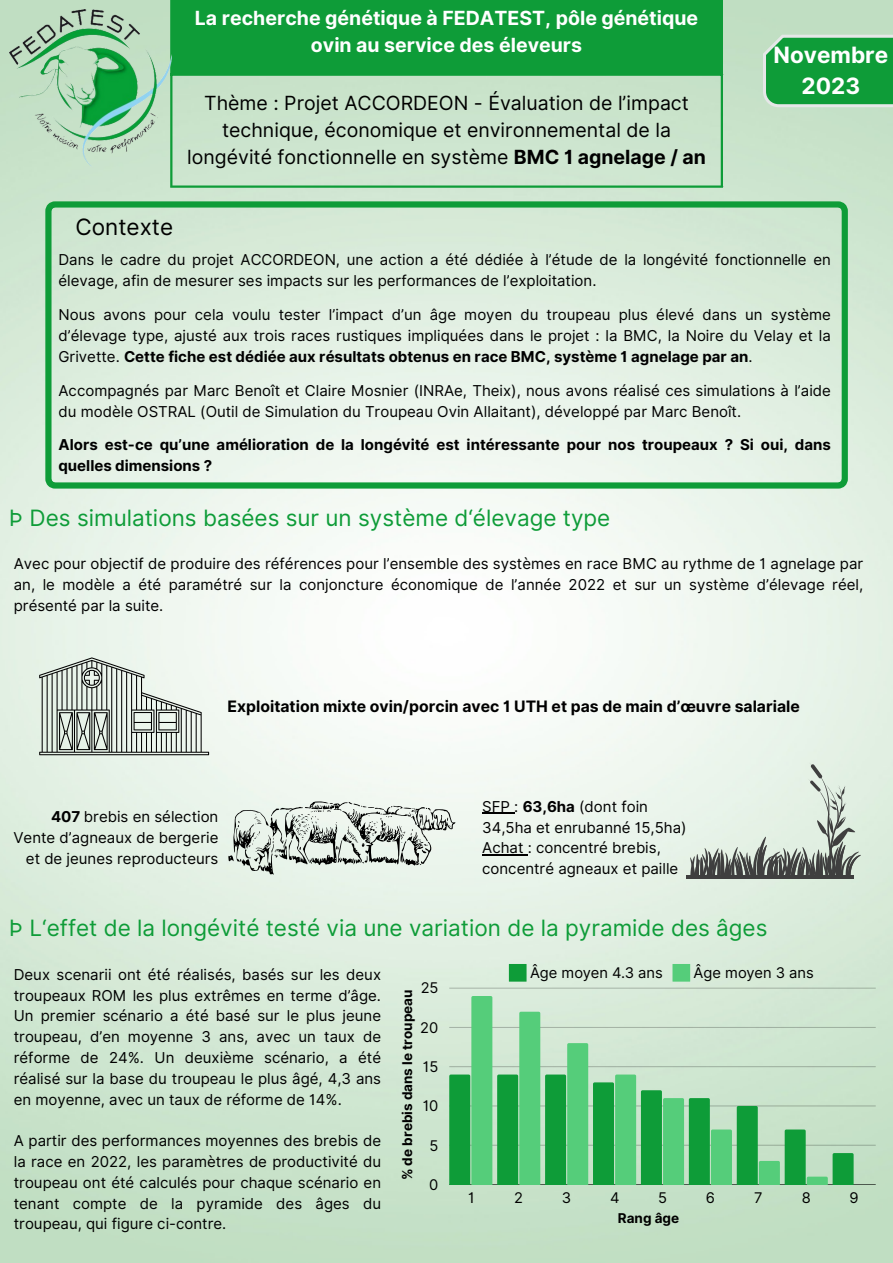
<style>
.page{position:relative;width:893px;height:1263px;background:#fff}
.page>*{position:absolute;margin:0;border:0;box-sizing:border-box;transform-origin:0 0}
.t1{font:22.5px "Inter";color:#0e9c38}
.t2{font:700 22.5px/30.9px "Inter";color:#fff;text-align:center}
.t3{font:22.5px "Inter";color:#000}
.t4{font:19.5px/27px "Inter";color:#000;text-align:center}
.t5{font:700 19.5px/27px "Inter";color:#fff;text-align:center}
.t6{font:700 15.75px "Inter";color:#000}
.t7{font:15px/20.9px "Inter";color:#000;text-align:justify}
.t8{font:700 15px/20.9px "Inter";color:#000}
.t9{font:14.7px "Inter";color:#000}
.t10{font:700 13.5px "Inter";color:#000}
.s1{font-weight:700}
</style>
<div class="page">
<img style="left:0;top:0;width:893px;height:1263px">
<div style="left:171px;top:0;width:551px;height:75px;background:#0e9c38"></div>
<hr style="left:170px;top:0;width:2px;height:185px;background:#0e9c38">
<hr style="left:721px;top:0;width:2px;height:185px;background:#0e9c38">
<hr style="left:170px;top:74px;width:553px;height:2px;background:#0e9c38">
<hr style="left:170px;top:185px;width:553px;height:3px;background:#0e9c38">
<svg style="left:763px;top:35px;width:130px;height:72px;background:#27a54c"></svg>
<svg style="left:45px;top:201px;width:802px;height:288px;background:#d4ead7"></svg>
<img style="left:9px;top:10px;width:163px;height:159px">
<svg style="left:39px;top:657px;width:170px;height:98px"></svg>
<hr style="left:686px;top:875px;width:167px;height:3px;background:#3f3f3f">
<svg style="left:690px;top:762px;width:170px;height:116px;background:#c4cec5"></svg>
<svg style="left:228px;top:801px;width:227px;height:74px;background:#c2c9c2"></svg>
<hr style="left:482px;top:813px;width:32px;height:1px;background:#000">
<hr style="left:482px;top:854px;width:46px;height:2px;background:#000">
<svg style="left:509px;top:964px;width:17px;height:17px"></svg>
<svg style="left:672px;top:964px;width:18px;height:17px"></svg>
<hr style="left:449px;top:1145px;width:426px;height:1px;background:#000">
<hr style="left:449px;top:1106px;width:426px;height:1px;background:#000">
<hr style="left:449px;top:1066px;width:426px;height:1px;background:#000">
<hr style="left:449px;top:1027px;width:426px;height:1px;background:#000">
<hr style="left:449px;top:988px;width:426px;height:1px;background:#000">
<hr style="left:449px;top:1184px;width:426px;height:1px;background:#000">
<svg style="left:449px;top:996px;width:404px;height:188px;background:#89cf9b"></svg>
<p class="t5" style="left:195px;top:5px;width:505px">La recherche génétique à FEDATEST, pôle génétique ovin au service des éleveurs</p>
<p class="t4" style="left:187px;top:90px;width:520px">Thème : Projet ACCORDEON - Évaluation de l’impact technique, économique et environnemental de la longévité fonctionnelle en système <span class="s1">BMC 1 agnelage / an</span></p>
<h4 class="t3" style="left:75px;top:213px;width:99px">Contexte</h4>
<h4 class="t2" style="left:773px;top:39px;width:116px">Novembre<br>2023</h4>
<p class="t7" style="left:58px;top:249px;width:774px">Dans le cadre du projet ACCORDEON, une action a été dédiée à l’étude de la longévité fonctionnelle en élevage, afin de mesurer ses impacts sur les performances de l’exploitation.</p>
<h1 class="t7" style="left:58px;top:304px;width:774px">Nous avons pour cela voulu tester l’impact d’un âge moyen du troupeau plus élevé dans un système d’élevage type, ajusté aux trois races rustiques impliquées dans le projet : la BMC, la Noire du Velay et la Grivette. <span class="s1">Cette fiche est dédiée aux résultats obtenus en race BMC, système 1 agnelage par an</span>.</h1>
<h2 class="t7" style="left:58px;top:380px;width:774px">Accompagnés par Marc Benoît et Claire Mosnier (INRAe, Theix), nous avons réalisé ces simulations à l’aide du modèle OSTRAL (Outil de Simulation du Troupeau Ovin Allaitant), développé par Marc Benoît.</h2>
<h4 class="t8" style="left:58px;top:434px;width:774px">Alors est-ce qu’une amélioration de la longévité est intéressante pour nos troupeaux ? Si oui, dans quelles dimensions ?</h4>
<h2 class="t1" style="left:9px;top:505px;width:603px">Þ Des simulations basées sur un système d‘élevage type</h2>
<h4 class="t7" style="left:14px;top:553px;width:851px">Avec pour objectif de produire des références pour l’ensemble des systèmes en race BMC au rythme de 1 agnelage par an, le modèle a été paramétré sur la conjoncture économique de l’année 2022 et sur un système d’élevage réel, présenté par la suite.</h4>
<h3 class="t6" style="left:227px;top:697px;width:574px">Exploitation mixte ovin/porcin avec 1 UTH et pas de main d’œuvre salariale</h3>
<p class="t7" style="left:13px;top:806px;width:206px;text-align:right"><span class="s1">407</span> brebis en sélection<br>Vente d’agneaux de bergerie et de jeunes reproducteurs</p>
<h4 class="t7" style="left:482px;top:796px;width:206px;text-align:left">SFP : <span class="s1">63,6ha</span> (dont foin<br>34,5ha et enrubanné 15,5ha)<br>Achat : concentré brebis, concentré agneaux et paille</h4>
<h3 class="t1" style="left:9px;top:914px;width:760px">Þ L‘effet de la longévité testé via une variation de la pyramide des âges</h3>
<p class="t7" style="left:14px;top:964px;width:369px">Deux scenarii ont été réalisés, basés sur les deux troupeaux ROM les plus extrêmes en terme d’âge.<br>Un premier scénario a été basé sur le plus jeune troupeau, d’en moyenne 3 ans, avec un taux de réforme de 24%. Un deuxième scénario, a été réalisé sur la base du troupeau le plus âgé, 4,3 ans en moyenne, avec un taux de réforme de 14%.</p>
<p class="t7" style="left:14px;top:1130px;width:369px">A partir des performances moyennes des brebis de la race en 2022, les paramètres de productivité du troupeau ont été calculés pour chaque scénario en tenant compte de la pyramide des âges du troupeau, qui figure ci-contre.</p>
<p class="t9" style="left:421px;top:979px;width:19px">25</p>
<h2 class="t10" style="left:399px;top:1180px;width:192px;rotate:-90deg">% de brebis dans le troupeau</h2>
<p class="t9" style="left:420px;top:1018px;width:20px">20</p>
<p class="t9" style="left:423px;top:1058px;width:17px">15</p>
<p class="t9" style="left:423px;top:1097px;width:17px">10</p>
<p class="t9" style="left:429px;top:1136px;width:10px">5</p>
<p class="t9" style="left:429px;top:1176px;width:11px">0</p>
<p class="t9" style="left:530px;top:964px;width:134px">Âge moyen 4.3 ans</p>
<p class="t9" style="left:693px;top:964px;width:122px">Âge moyen 3 ans</p>
<p class="t9" style="left:468px;top:1189px;width:8px">1</p>
<p class="t9" style="left:514px;top:1189px;width:10px">2</p>
<p class="t9" style="left:562px;top:1189px;width:11px">3</p>
<p class="t9" style="left:610px;top:1189px;width:11px">4</p>
<p class="t9" style="left:658px;top:1189px;width:10px">5</p>
<p class="t9" style="left:705px;top:1189px;width:11px">6</p>
<p class="t9" style="left:754px;top:1189px;width:10px">7</p>
<p class="t9" style="left:801px;top:1189px;width:11px">8</p>
<p class="t9" style="left:849px;top:1189px;width:11px">9</p>
<h4 class="t10" style="left:618px;top:1210px;width:63px">Rang âge</h4>
</div>
